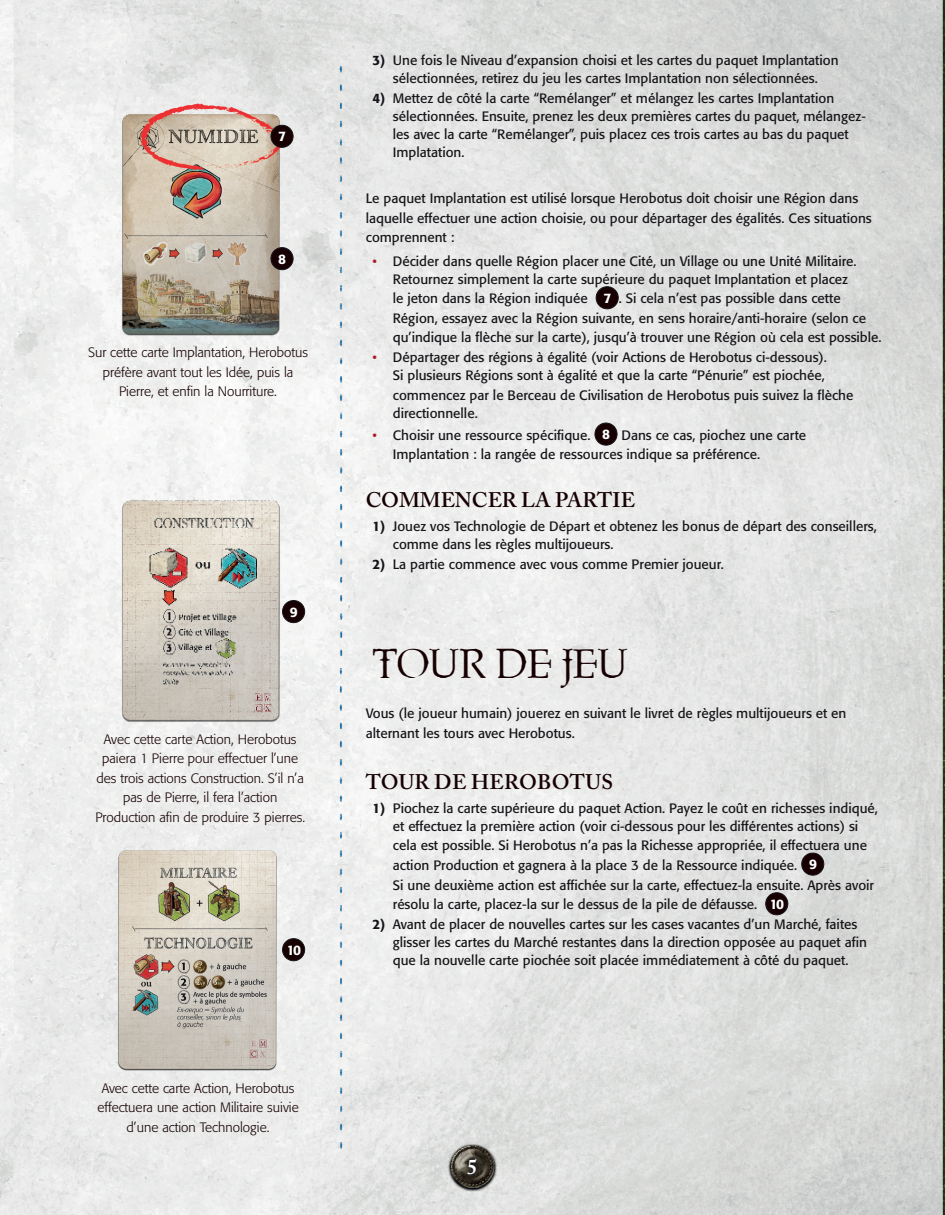
<style>
.page{position:relative;width:945px;height:1215px;background:#fff}
.page>*{position:absolute;margin:0;border:0;box-sizing:border-box;transform-origin:0 0}
.t1{font:36px "Eremaeus";color:#160002}
.t2{font:600 21px "Adobe Caslon Pro";color:#160002}
.t3{font:700 21px "Adobe Caslon Pro";color:#fff}
.t4{font:500 13.65px "Formata";color:#fff}
.t5{font:13.5px/18px "Formata";color:#171419}
.t6{font:300 13.5px/19.5px "Formata";color:#160002;text-align:center}
.s1{font-weight:500}
.s2{color:#a91e28}
.s3{font-weight:500;font-size:13.65px;color:#fff}
</style>
<div class="page">
<img style="left:0;top:0;width:945px;height:1215px">
<img style="left:340px;top:67px;width:3px;height:1081px">
<div style="left:596px;top:287px;width:22px;height:22px;background:#160002;border-radius:50%"></div>
<div style="left:596px;top:286px;width:23px;height:23px;border:1px solid #171419;border-radius:50%"></div>
<div style="left:595px;top:423px;width:22px;height:22px;background:#160002;border-radius:50%"></div>
<div style="left:594px;top:423px;width:24px;height:23px;border:1px solid #171419;border-radius:50%"></div>
<div style="left:802px;top:853px;width:22px;height:22px;background:#160002;border-radius:50%"></div>
<div style="left:801px;top:853px;width:23px;height:23px;border:1px solid #171419;border-radius:50%"></div>
<div style="left:766px;top:893px;width:22px;height:22px;background:#160002;border-radius:50%"></div>
<div style="left:765px;top:892px;width:23px;height:23px;border:1px solid #171419;border-radius:50%"></div>
<img style="left:109px;top:103px;width:185px;height:244px">
<img style="left:109px;top:490px;width:185px;height:244px">
<img style="left:106px;top:839px;width:184px;height:244px">
<div style="left:271px;top:125px;width:22px;height:22px;background:#160002;border-radius:50%"></div>
<div style="left:270px;top:125px;width:24px;height:23px;border:1px solid #171419;border-radius:50%"></div>
<div style="left:271px;top:248px;width:22px;height:22px;background:#160002;border-radius:50%"></div>
<div style="left:270px;top:247px;width:24px;height:23px;border:1px solid #171419;border-radius:50%"></div>
<div style="left:283px;top:601px;width:22px;height:22px;background:#160002;border-radius:50%"></div>
<div style="left:282px;top:600px;width:23px;height:23px;border:1px solid #171419;border-radius:50%"></div>
<div style="left:283px;top:939px;width:22px;height:22px;background:#160002;border-radius:50%"></div>
<div style="left:282px;top:938px;width:23px;height:23px;border:1px solid #171419;border-radius:50%"></div>
<img style="left:448px;top:1140px;width:49px;height:53px">
<svg style="left:462px;top:1153px;width:21px;height:27px"></svg>
<p class="t4" style="left:278px;top:128px;width:9px">7</p>
<p class="t4" style="left:278px;top:250px;width:9px">8</p>
<p class="t6" style="left:88px;top:343px;width:222px">Sur cette carte Implantation, Herobotus préfère avant tout les Idée, puis la<br>Pierre, et enfin la Nourriture.</p>
<p class="t4" style="left:290px;top:603px;width:9px">9</p>
<p class="t6" style="left:95px;top:729px;width:211px">Avec cette carte Action, Herobotus paiera 1 Pierre pour effectuer l’une des trois actions Construction. S’il n’a pas de Pierre, il fera l’action Production afin de produire 3 pierres.</p>
<p class="t4" style="left:287px;top:941px;width:16px">10</p>
<p class="t6" style="left:97px;top:1079px;width:203px">Avec cette carte Action, Herobotus effectuera une action Militaire suivie d’une action Technologie.</p>
<p class="t5" style="left:373px;top:51px;width:468px;text-align:center"><span class="s1">3)</span> Une fois le Niveau d’expansion choisi et les cartes du paquet Implantation sélectionnées, retirez du jeu les cartes Implantation non sélectionnées.</p>
<p class="t5" style="left:393px;top:89px;width:475px;text-indent:-20px"><span class="s1">4)</span> Mettez de côté la carte “Remélanger” et mélangez les cartes Implantation sélectionnées. Ensuite, prenez les deux premières cartes du paquet, mélangez&shy;les avec la carte “Remélanger”, puis placez ces trois cartes au bas du paquet Implatation.</p>
<p class="t5" style="left:366px;top:189px;width:507px;line-height:19.5px">Le paquet Implantation est utilisé lorsque Herobotus doit choisir une Région dans laquelle effectuer une action choisie, ou pour départager des égalités. Ces situations comprennent :</p>
<p class="t5" style="left:393px;top:252px;width:465px;text-indent:-20px"><span class="s2">•</span> Décider dans quelle Région placer une Cité, un Village ou une Unité Militaire.<br>Retournez simplement la carte supérieure du paquet Implantation et placez</p>
<p class="t5" style="left:393px;top:289px;width:490px;line-height:19.5px">le jeton dans la Région indiquée <span class="s3">7</span> . Si cela n’est pas possible dans cette<br>Région, essayez avec la Région suivante, en sens horaire/anti-horaire (selon ce qu’indique la flèche sur la carte), jusqu’à trouver une Région où cela est possible.</p>
<p class="t5" style="left:373px;top:349px;width:456px;text-align:right"><span class="s2">•</span> Départager des régions à égalité (voir Actions de Herobotus ci-dessous).<br>Si plusieurs Régions sont à égalité et que la carte “Pénurie” est piochée,</p>
<p class="t5" style="left:393px;top:386px;width:462px">commencez par le Berceau de Civilisation de Herobotus puis suivez la flèche directionnelle.</p>
<p class="t5" style="left:393px;top:425px;width:415px;line-height:19.5px;text-indent:-20px"><span class="s2">•</span> Choisir une ressource spécifique. <span class="s3">8</span> Dans ce cas, piochez une carte<br>Implantation : la rangée de ressources indique sa préférence.</p>
<h2 class="t2" style="left:366px;top:488px;width:271px">COMMENCER LA PARTIE</h2>
<p class="t5" style="left:393px;top:517px;width:486px;text-indent:-20px"><span class="s1">1)</span> Jouez vos Technologie de Départ et obtenez les bonus de départ des conseillers, comme dans les règles multijoueurs.</p>
<p class="t5" style="left:373px;top:555px;width:353px"><span class="s1">2)</span> La partie commence avec vous comme Premier joueur.</p>
<h1 class="t1" style="left:373px;top:644px;width:257px">TOUR DE JEU</h1>
<p class="t5" style="left:366px;top:704px;width:482px;line-height:19.5px">Vous (le joueur humain) jouerez en suivant le livret de règles multijoueurs et en alternant les tours avec Herobotus.</p>
<h2 class="t2" style="left:366px;top:770px;width:249px">TOUR DE HEROBOTUS</h2>
<p class="t5" style="left:373px;top:799px;width:507px;text-align:center"><span class="s1">1)</span> Piochez la carte supérieure du paquet Action. Payez le coût en richesses indiqué, et effectuez la première action (voir ci-dessous pour les différentes actions) si</p>
<p class="t5" style="left:393px;top:836px;width:483px;line-height:19.6px">cela est possible. Si Herobotus n’a pas la Richesse appropriée, il effectuera une action Production et gagnera à la place 3 de la Ressource indiquée. <span class="s3">9<br></span>Si une deuxième action est affichée sur la carte, effectuez-la ensuite. Après avoir résolu la carte, placez-la sur le dessus de la pile de défausse. <span class="s3">10</span></p>
<p class="t5" style="left:393px;top:916px;width:476px;text-indent:-20px"><span class="s1">2)</span> Avant de placer de nouvelles cartes sur les cases vacantes d’un Marché, faites glisser les cartes du Marché restantes dans la direction opposée au paquet afin que la nouvelle carte piochée soit placée immédiatement à côté du paquet.</p>
<h2 class="t3" style="left:467px;top:1155px;width:12px">5</h2>
</div>
